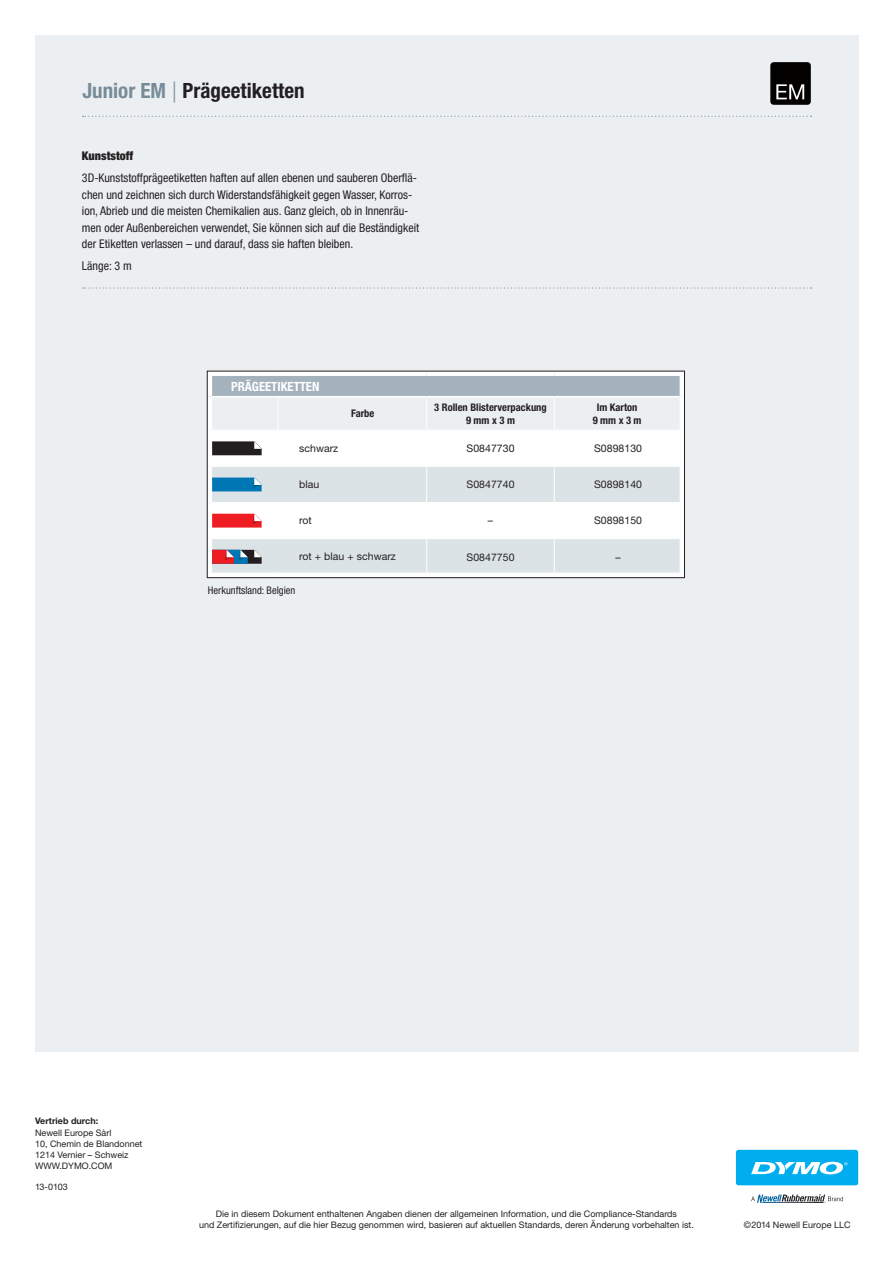
<style>
.page{position:relative;width:893px;height:1263px;background:#fff}
.page>*{position:absolute;margin:0;border:0;box-sizing:border-box;transform-origin:0 0}
.t1{font:700 condensed 21px "Helvetica Neue LT Pro";color:#231f20}
.t2{font:700 condensed 12.75px "Helvetica Neue LT Pro";color:#fff}
.t3{font:condensed 12px/16.5px "Helvetica Neue LT Pro";color:#231f20}
.t4{font:900 condensed 12px "Helvetica Neue LT Pro";color:#231f20}
.t5{font:10.5px "Helvetica Neue LTW1 G";letter-spacing:.005em;color:#231f20}
.t6{font:700 condensed 10.5px "Helvetica Neue LT Pro";color:#231f20}
.t7{font:condensed 10.5px "Helvetica Neue LT Pro";color:#231f20}
.t8{font:9px/11.2px "Helvetica Neue LT Pro";color:#231f20}
.s1{color:#778c99}
.s2{font-weight:300;font-stretch:normal;color:#778c99}
.s3{font-weight:700}
</style>
<div class="page">
<div style="left:35px;top:35px;width:823px;height:1017px;background:#eceff2"></div>
<div style="left:736px;top:1150px;width:122px;height:35px;background:#00aeef;border-radius:3px"></div>
<svg style="left:751px;top:1162px;width:96px;height:12px"></svg>
<svg style="left:751px;top:1194px;width:92px;height:9px"></svg>
<svg style="left:83px;top:287px;width:729px;height:2px"></svg>
<svg style="left:83px;top:116px;width:728px;height:1px"></svg>
<div style="left:770px;top:62px;width:41px;height:43px;background:#030100;border-radius:3px"></div>
<svg style="left:776px;top:84px;width:28px;height:15px"></svg>
<div style="left:210px;top:374px;width:472px;height:23px;background:#a3b2bc"></div>
<div style="left:212px;top:431px;width:468px;height:35px;background:#fff"></div>
<svg style="left:212px;top:467px;width:468px;height:105px;fill:#dce3e7"></svg>
<hr style="left:680px;top:376px;width:4px;height:21px;background:#fff">
<hr style="left:426px;top:431px;width:1px;height:35px;background:#fff">
<hr style="left:278px;top:466px;width:149px;height:1px;background:#fff">
<hr style="left:427px;top:466px;width:127px;height:1px;background:#fff">
<hr style="left:426px;top:467px;width:1px;height:35px;background:#fff">
<hr style="left:278px;top:502px;width:149px;height:1px;background:#fff">
<hr style="left:427px;top:502px;width:127px;height:1px;background:#fff">
<hr style="left:426px;top:503px;width:1px;height:35px;background:#fff">
<hr style="left:208px;top:431px;width:4px;height:35px;background:#fff">
<hr style="left:208px;top:466px;width:4px;height:37px;background:#fff">
<hr style="left:208px;top:503px;width:4px;height:36px;background:#fff">
<hr style="left:208px;top:397px;width:4px;height:33px;background:#fff">
<hr style="left:278px;top:397px;width:1px;height:33px;background:#fff">
<hr style="left:426px;top:397px;width:1px;height:33px;background:#fff">
<hr style="left:208px;top:430px;width:70px;height:1px;background:#fff">
<hr style="left:278px;top:430px;width:149px;height:1px;background:#fff">
<hr style="left:427px;top:430px;width:127px;height:1px;background:#fff">
<hr style="left:554px;top:397px;width:1px;height:33px;background:#fff">
<hr style="left:680px;top:397px;width:4px;height:33px;background:#fff">
<hr style="left:554px;top:430px;width:130px;height:1px;background:#fff">
<hr style="left:554px;top:431px;width:1px;height:35px;background:#fff">
<hr style="left:554px;top:466px;width:126px;height:1px;background:#fff">
<hr style="left:554px;top:467px;width:1px;height:35px;background:#fff">
<hr style="left:554px;top:502px;width:126px;height:1px;background:#fff">
<hr style="left:554px;top:503px;width:1px;height:35px;background:#fff">
<hr style="left:680px;top:431px;width:4px;height:35px;background:#fff">
<hr style="left:680px;top:466px;width:4px;height:37px;background:#fff">
<hr style="left:680px;top:503px;width:4px;height:36px;background:#fff">
<div style="left:208px;top:371px;width:70px;height:5px;background:#fff"></div>
<hr style="left:208px;top:376px;width:4px;height:21px;background:#fff">
<div style="left:278px;top:371px;width:149px;height:5px;background:#fff"></div>
<div style="left:427px;top:371px;width:127px;height:5px;background:#fff"></div>
<div style="left:554px;top:371px;width:130px;height:5px;background:#fff"></div>
<hr style="left:212px;top:396px;width:66px;height:1px;background:#fff">
<hr style="left:278px;top:396px;width:149px;height:1px;background:#fff">
<hr style="left:427px;top:396px;width:127px;height:1px;background:#fff">
<hr style="left:554px;top:396px;width:126px;height:1px;background:#fff">
<hr style="left:212px;top:538px;width:66px;height:1px;background:#fff">
<hr style="left:278px;top:538px;width:149px;height:1px;background:#fff">
<hr style="left:427px;top:538px;width:127px;height:1px;background:#fff">
<hr style="left:426px;top:539px;width:1px;height:34px;background:#fff">
<hr style="left:554px;top:538px;width:126px;height:1px;background:#fff">
<hr style="left:554px;top:539px;width:1px;height:34px;background:#fff">
<hr style="left:208px;top:539px;width:4px;height:34px;background:#fff">
<hr style="left:680px;top:539px;width:4px;height:34px;background:#fff">
<hr style="left:208px;top:573px;width:70px;height:4px;background:#fff">
<hr style="left:278px;top:573px;width:149px;height:4px;background:#fff">
<hr style="left:427px;top:573px;width:127px;height:4px;background:#fff">
<hr style="left:554px;top:573px;width:130px;height:4px;background:#fff">
<hr style="left:212px;top:466px;width:66px;height:1px;background:#fff">
<hr style="left:212px;top:502px;width:66px;height:1px;background:#fff">
<svg style="left:212px;top:441px;width:50px;height:14px"></svg>
<svg style="left:212px;top:477px;width:50px;height:14px"></svg>
<svg style="left:212px;top:514px;width:50px;height:14px"></svg>
<svg style="left:212px;top:550px;width:50px;height:14px"></svg>
<div style="left:207px;top:371px;width:478px;height:207px;border:1px solid #231f20"></div>
<p class="t1" style="left:82px;top:78px;width:224px"><span class="s1">Junior EM</span> <span class="s2">|</span> Prägeetiketten</p>
<p class="t4" style="left:82px;top:148px;width:53px">Kunststoff</p>
<p class="t3" style="left:82px;top:169px;width:339px">3D-Kunststoffprägeetiketten haften auf allen ebenen und sauberen Oberflä&shy;chen und zeichnen sich durch Widerstandsfähigkeit gegen Wasser, Korros&shy;ion, Abrieb und die meisten Chemikalien aus. Ganz gleich, ob in Innenräu&shy;men oder Außenbereichen verwendet, Sie können sich auf die Beständigkeit der Etiketten verlassen – und darauf, dass sie haften bleiben.</p>
<p class="t3" style="left:82px;top:257px;width:51px">Länge: 3 m</p>
<p class="t2" style="left:231px;top:378px;width:90px">PRÄGEETIKETTEN</p>
<p class="t6" style="left:351px;top:407px;width:25px">Farbe</p>
<p class="t6" style="left:434px;top:401px;width:114px">3 Rollen Blisterverpackung</p>
<p class="t6" style="left:466px;top:414px;width:50px">9 mm x 3 m</p>
<p class="t6" style="left:597px;top:401px;width:42px">Im Karton</p>
<p class="t6" style="left:593px;top:414px;width:50px">9 mm x 3 m</p>
<p class="t5" style="left:299px;top:442px;width:41px">schwarz</p>
<p class="t5" style="left:466px;top:442px;width:50px">S0847730</p>
<p class="t5" style="left:594px;top:442px;width:50px">S0898130</p>
<p class="t5" style="left:299px;top:478px;width:22px">blau</p>
<p class="t5" style="left:466px;top:478px;width:50px">S0847740</p>
<p class="t5" style="left:594px;top:478px;width:50px">S0898140</p>
<p class="t5" style="left:299px;top:514px;width:14px">rot</p>
<p class="t5" style="left:488px;top:514px;width:7px">–</p>
<p class="t5" style="left:594px;top:514px;width:50px">S0898150</p>
<p class="t5" style="left:299px;top:549px;width:98px">rot + blau + schwarz</p>
<p class="t5" style="left:466px;top:550px;width:50px">S0847750</p>
<p class="t5" style="left:615px;top:550px;width:7px">–</p>
<p class="t7" style="left:208px;top:584px;width:89px">Herkunftsland: Belgien</p>
<p class="t8" style="left:35px;top:1115px;width:78px"><span class="s3">Vertrieb durch:<br></span>Newell Europe Sàrl</p>
<p class="t8" style="left:35px;top:1138px;width:109px">10, Chemin de Blandonnet</p>
<p class="t8" style="left:35px;top:1149px;width:95px">1214 Vernier – Schweiz<br>WWW.DYMO.COM</p>
<p class="t8" style="left:35px;top:1181px;width:34px">13-0103</p>
<p class="t8" style="left:199px;top:1207px;width:496px;text-align:center">Die in diesem Dokument enthaltenen Angaben dienen der allgemeinen Information, und die Compliance-Standards<br>und Zertifizierungen, auf die hier Bezug genommen wird, basieren auf aktuellen Standards, deren Änderung vorbehalten ist.</p>
<p class="t8" style="left:744px;top:1219px;width:108px">©2014 Newell Europe LLC</p>
</div>
